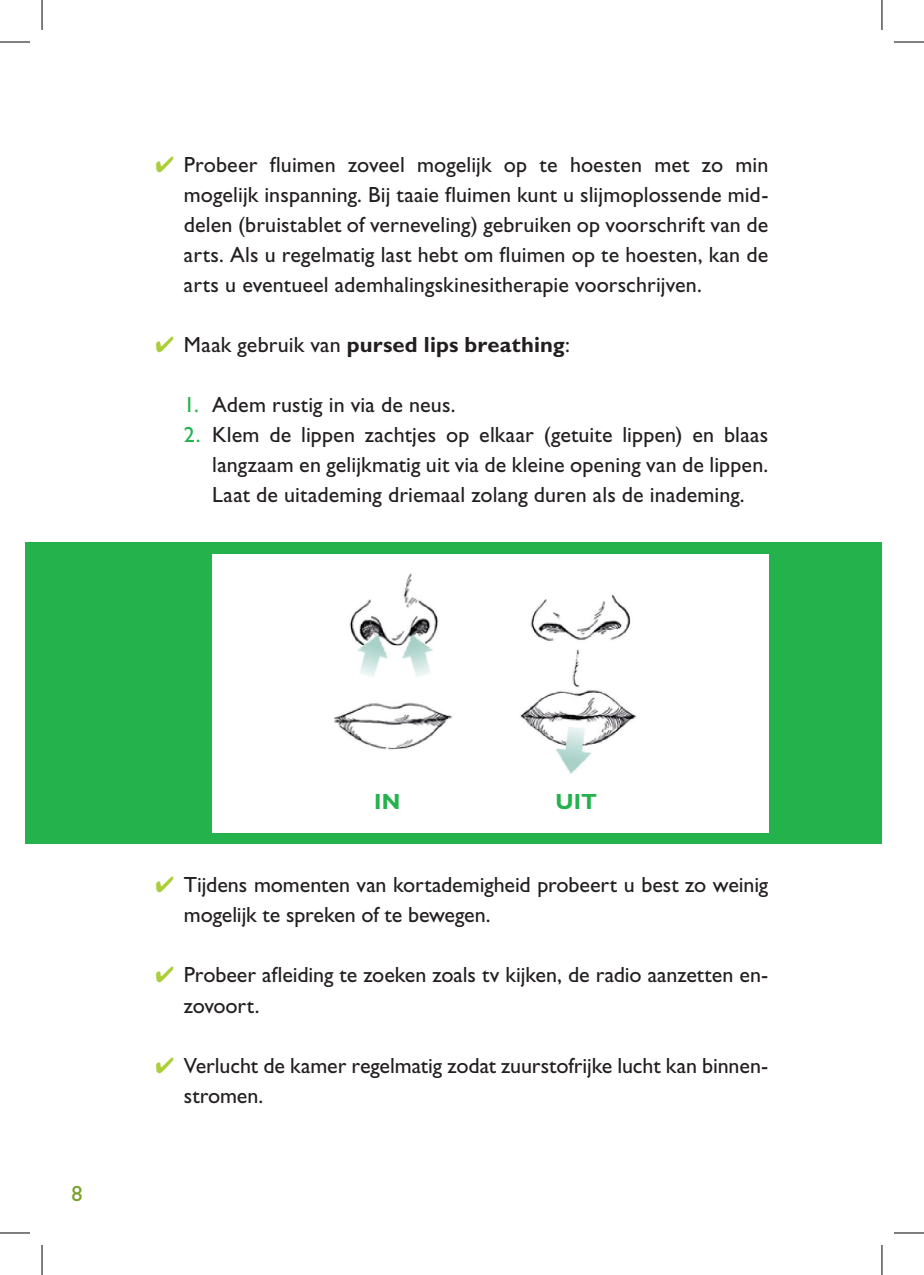
<style>
.page{position:relative;width:924px;height:1275px;background:#fff}
.page>*{position:absolute;margin:0;border:0;box-sizing:border-box;transform-origin:0 0}
.t1{font:22px/30px "Gill Sans Std";color:#231f20}
.t2{font:700 22px "Gill Sans Std";letter-spacing:.005em;color:#231f20}
.t3{font:700 22px "Gill Sans Std";color:#23b24b}
.t4{font:22px "Gill Sans Std";color:#78a22d}
.s1{color:#abcf38}
.s2{font-weight:400}
.s3{color:#23b24b}
</style>
<div class="page">
<div style="left:25px;top:542px;width:856px;height:302px;background:#23b24b"></div>
<div style="left:212px;top:554px;width:556px;height:278px;background:#fff"></div>
<img style="left:334px;top:573px;width:303px;height:201px">
<hr style="left:0;top:42px;width:30px;height:1px;background:#000">
<hr style="left:893px;top:42px;width:30px;height:1px;background:#000">
<hr style="left:0;top:1232px;width:30px;height:1px;background:#000">
<hr style="left:893px;top:1232px;width:30px;height:1px;background:#000">
<hr style="left:42px;top:0;width:1px;height:30px;background:#000">
<hr style="left:42px;top:1245px;width:1px;height:30px;background:#000">
<hr style="left:881px;top:0;width:1px;height:30px;background:#000">
<hr style="left:881px;top:1245px;width:1px;height:30px;background:#000">
<p class="t1" style="left:184px;top:150px;width:585px;text-align:justify;text-indent:-28px"><span class="s1">✔</span> Probeer fluimen zoveel mogelijk op te hoesten met zo min mogelijk inspanning. Bij taaie fluimen kunt u slijmoplossende mid&shy;delen (bruistablet of verneveling) gebruiken op voorschrift van de arts. Als u regelmatig last hebt om fluimen op te hoesten, kan de arts u eventueel ademhalingskinesitherapie voorschrijven.</p>
<p class="t2" style="left:155px;top:332px;width:415px"><span class="s1">✔</span> <span class="s2">Maak gebruik van</span> pursed lips breathing<span class="s2">:</span></p>
<p class="t1" style="left:184px;top:390px;width:273px"><span class="s3">1.</span> Adem rustig in via de neus.</p>
<p class="t1" style="left:212px;top:420px;width:557px;text-align:justify;text-indent:-28px"><span class="s3">2.</span> Klem de lippen zachtjes op elkaar (getuite lippen) en blaas langzaam en gelijkmatig uit via de kleine opening van de lippen.<br>Laat de uitademing driemaal zolang duren als de inademing.</p>
<p class="t4" style="left:71px;top:1180px;width:12px">8</p>
<p class="t3" style="left:374px;top:788px;width:28px">IN</p>
<p class="t3" style="left:555px;top:788px;width:43px">UIT</p>
<p class="t1" style="left:184px;top:870px;width:585px;text-indent:-28px"><span class="s1">✔</span> Tijdens momenten van kortademigheid probeert u best zo weinig mogelijk te spreken of te bewegen.</p>
<p class="t1" style="left:184px;top:960px;width:585px;text-indent:-28px"><span class="s1">✔</span> Probeer afleiding te zoeken zoals tv kijken, de radio aanzetten en&shy;zovoort.</p>
<p class="t1" style="left:184px;top:1050px;width:585px;text-indent:-28px"><span class="s1">✔</span> Verlucht de kamer regelmatig zodat zuurstofrijke lucht kan binnen&shy;stromen.</p>
</div>
